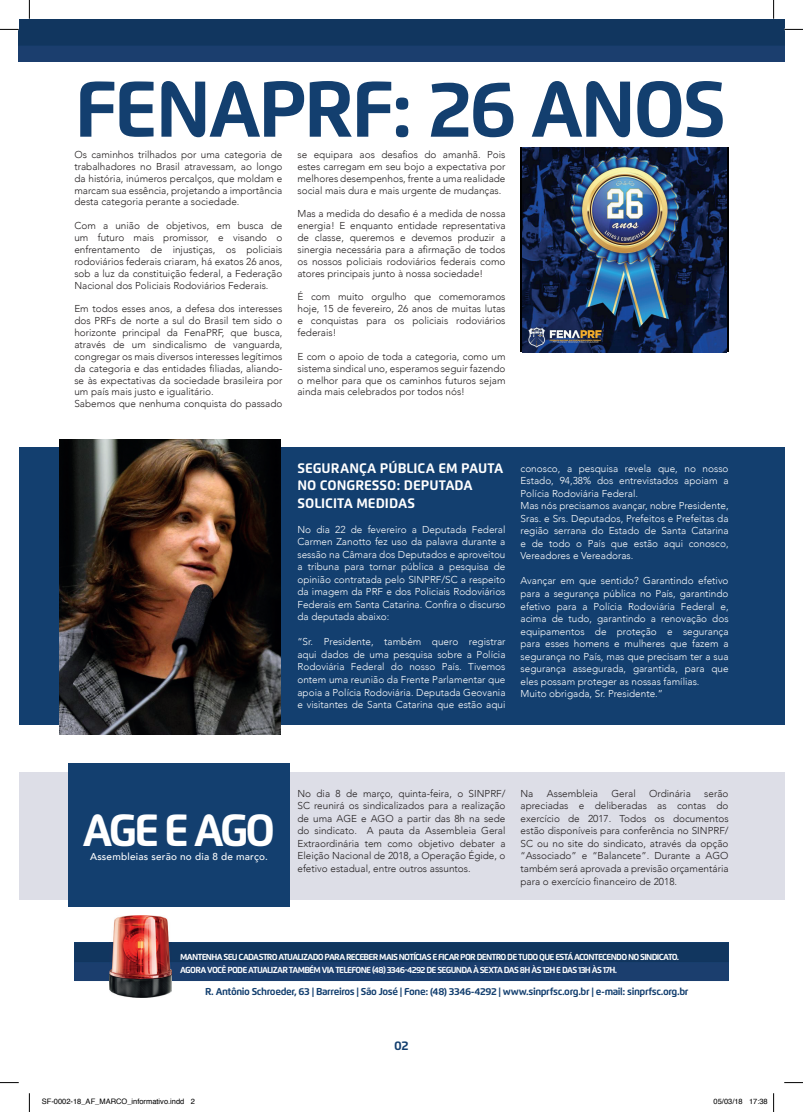
<style>
.page{position:relative;width:803px;height:1112px;background:#fff}
.page>*{position:absolute;margin:0;border:0;box-sizing:border-box;transform-origin:0 0}
.t1{font:700 78.75px "Flexo";letter-spacing:-.04em;color:#133f6f}
.t2{font:700 45px "Flexo";letter-spacing:-.085em;color:#fff}
.t3{font:700 13.75px/17.5px "Flexo";color:#fff}
.t4{font:700 12.5px "Flexo";color:#133f6f}
.t5{font:300 10px/11.9px "Avenir";color:#231f20;text-align:justify}
.t6{font:300 10px/12.5px "Avenir";color:#fff;text-align:justify}
.t7{font:700 10px "Flexo";letter-spacing:-.04em;color:#133f6f}
.t8{font:500 10px "Avenir";letter-spacing:.02em;color:#fff}
.t9{font:700 8.75px/12.5px "Flexo";letter-spacing:-.08em;color:#fff}
.t10{font:7.5px "Helvetica";color:#000}
</style>
<div class="page">
<div style="left:19px;top:772px;width:765px;height:127px;background:#dddee7"></div>
<div style="left:68px;top:763px;width:222px;height:144px;background:#133f6f"></div>
<div style="left:19px;top:448px;width:765px;height:276px;background:#133f6f"></div>
<img style="left:74px;top:942px;width:654px;height:38px">
<div style="left:19px;top:19px;width:765px;height:42px;background:#11365f"></div>
<div style="left:19px;top:46px;width:765px;height:15px;background:#1b3e6e"></div>
<img style="left:110px;top:915px;width:62px;height:82px">
<img style="left:522px;top:148px;width:204px;height:204px">
<img style="left:59px;top:439px;width:222px;height:295px">
<svg style="left:0;top:29px;width:19px;height:1px"></svg>
<svg style="left:784px;top:29px;width:19px;height:1px"></svg>
<svg style="left:0;top:1082px;width:19px;height:1px"></svg>
<svg style="left:784px;top:1082px;width:19px;height:1px"></svg>
<svg style="left:29px;top:0;width:1px;height:19px"></svg>
<svg style="left:29px;top:1093px;width:1px;height:18px"></svg>
<svg style="left:773px;top:0;width:1px;height:19px"></svg>
<svg style="left:773px;top:1093px;width:1px;height:18px"></svg>
<h1 class="t1" style="left:74px;top:61px;width:653px">FENAPRF: 26 ANOS</h1>
<p class="t5" style="left:74px;top:148px;width:210px">Os caminhos trilhados por uma categoria de trabalhadores no Brasil atravessam, ao longo da história, inúmeros percalços, que moldam e marcam sua essência, projetando a importância desta categoria perante a sociedade.</p>
<p class="t5" style="left:74px;top:220px;width:210px">Com a união de objetivos, em busca de um futuro mais promissor, e visando o enfrentamento de injustiças, os policiais rodoviários federais criaram, há exatos 26 anos, sob a luz da constituição federal, a Federação Nacional dos Policiais Rodoviários Federais.</p>
<p class="t5" style="left:74px;top:303px;width:210px;text-align:left">Em todos esses anos, a defesa dos interesses dos PRFs de norte a sul do Brasil tem sido o horizonte principal da FenaPRF, que busca, através de um sindicalismo de vanguarda, congregar os mais diversos interesses legítimos da categoria e das entidades filiadas, aliando&shy;se às expectativas da sociedade brasileira por um país mais justo e igualitário.<br>Sabemos que nenhuma conquista do passado</p>
<p class="t5" style="left:297px;top:148px;width:210px">se equipara aos desafios do amanhã. Pois estes carregam em seu bojo a expectativa por melhores desempenhos, frente a uma realidade social mais dura e mais urgente de mudanças.</p>
<p class="t5" style="left:297px;top:208px;width:210px">Mas a medida do desafio é a medida de nossa energia! E enquanto entidade representativa de classe, queremos e devemos produzir a sinergia necessária para a afirmação de todos os nossos policiais rodoviários federais como atores principais junto à nossa sociedade!</p>
<p class="t5" style="left:297px;top:291px;width:210px">É com muito orgulho que comemoramos hoje, 15 de fevereiro, 26 anos de muitas lutas e conquistas para os policiais rodoviários federais!</p>
<p class="t5" style="left:297px;top:350px;width:210px">E com o apoio de toda a categoria, como um sistema sindical uno, esperamos seguir fazendo o melhor para que os caminhos futuros sejam ainda mais celebrados por todos nós!</p>
<h3 class="t3" style="left:297px;top:459px;width:207px">SEGURANÇA PÚBLICA EM PAUTA<br>NO CONGRESSO: DEPUTADA<br>SOLICITA MEDIDAS</h3>
<p class="t6" style="left:297px;top:523px;width:210px">No dia 22 de fevereiro a Deputada Federal Carmen Zanotto fez uso da palavra durante a sessão na Câmara dos Deputados e aproveitou a tribuna para tornar pública a pesquisa de opinião contratada pelo SINPRF/SC a respeito da imagem da PRF e dos Policiais Rodoviários Federais em Santa Catarina. Confira o discurso da deputada abaixo:</p>
<p class="t6" style="left:297px;top:635px;width:210px">“Sr. Presidente, também quero registrar aqui dados de uma pesquisa sobre a Polícia Rodoviária Federal do nosso País. Tivemos ontem uma reunião da Frente Parlamentar que apoia a Polícia Rodoviária. Deputada Geovania e visitantes de Santa Catarina que estão aqui</p>
<p class="t6" style="left:520px;top:462px;width:210px;text-align:left">conosco, a pesquisa revela que, no nosso Estado, 94,38% dos entrevistados apoiam a Polícia Rodoviária Federal.<br>Mas nós precisamos avançar, nobre Presidente, Sras. e Srs. Deputados, Prefeitos e Prefeitas da região serrana do Estado de Santa Catarina e de todo o País que estão aqui conosco, Vereadores e Vereadoras.</p>
<p class="t6" style="left:520px;top:574px;width:210px;text-align:left">Avançar em que sentido? Garantindo efetivo para a segurança pública no País, garantindo efetivo para a Polícia Rodoviária Federal e, acima de tudo, garantindo a renovação dos equipamentos de proteção e segurança para esses homens e mulheres que fazem a segurança no País, mas que precisam ter a sua segurança assegurada, garantida, para que eles possam proteger as nossas famílias.<br>Muito obrigada, Sr. Presidente.”</p>
<h2 class="t2" style="left:82px;top:802px;width:195px">AGE E AGO</h2>
<p class="t8" style="left:90px;top:848px;width:179px">Assembleias serão no dia 8 de março.</p>
<p class="t5" style="left:297px;top:787px;width:210px;line-height:12.5px">No dia 8 de março, quinta-feira, o SINPRF/ SC reunirá os sindicalizados para a realização de uma AGE e AGO a partir das 8h na sede do sindicato. A pauta da Assembleia Geral Extraordinária tem como objetivo debater a Eleição Nacional de 2018, a Operação Égide, o efetivo estadual, entre outros assuntos.</p>
<p class="t5" style="left:520px;top:787px;width:14px">Na</p>
<p class="t5" style="left:547px;top:787px;width:53px">Assembleia</p>
<p class="t5" style="left:611px;top:787px;width:26px">Geral</p>
<p class="t5" style="left:649px;top:787px;width:43px">Ordinária</p>
<p class="t5" style="left:520px;top:787px;width:210px;line-height:12.5px;text-indent:184px">serão apreciadas e deliberadas as contas do exercício de 2017. Todos os documentos estão disponíveis para conferência no SINPRF/ SC ou no site do sindicato, através da opção “Associado” e “Balancete”. Durante a AGO também será aprovada a previsão orçamentária para o exercício financeiro de 2018.</p>
<p class="t9" style="left:180px;top:950px;width:501px">MANTENHA SEU CADASTRO ATUALIZADO PARA RECEBER MAIS NOTÍCIAS E FICAR POR DENTRO DE TUDO QUE ESTÁ ACONTECENDO NO SINDICATO.<br>AGORA VOCÊ PODE ATUALIZAR TAMBÉM VIA TELEFONE (48) 3346-4292 DE SEGUNDA À SEXTA DAS 8H ÀS 12H E DAS 13H ÀS 17H.</p>
<p class="t7" style="left:205px;top:985px;width:485px">R. Antônio Schroeder, 63 | Barreiros | São José | Fone: (48) 3346-4292 | www.sinprfsc.org.br | e-mail: sinprfsc.org.br</p>
<p class="t4" style="left:394px;top:1037px;width:16px">02</p>
<p class="t10" style="left:42px;top:1095px;width:154px">SF-0002-18_AF_MARCO_informativo.indd 2</p>
<p class="t10" style="left:713px;top:1095px;width:56px">05/03/18 17:38</p>
</div>
